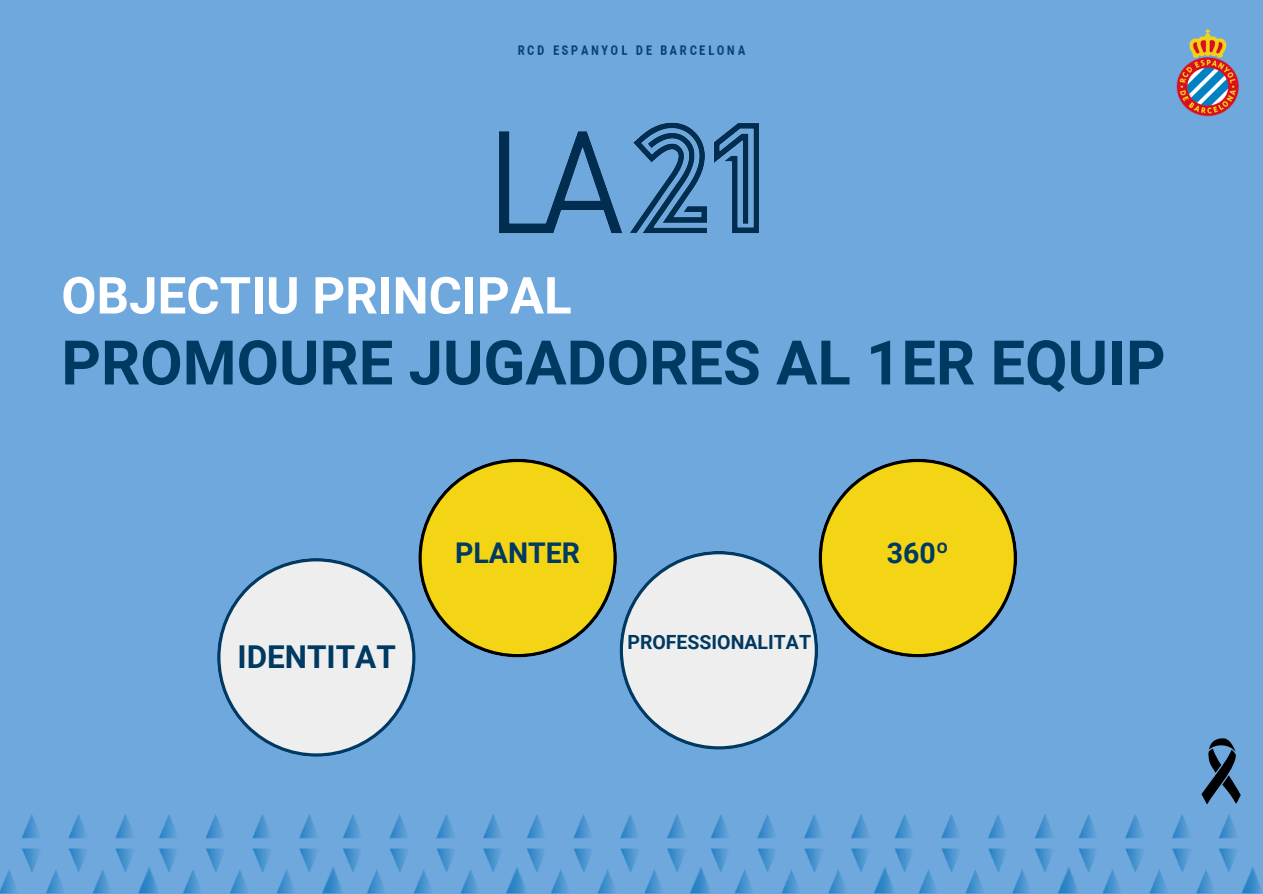
<style>
.page{position:relative;width:1263px;height:894px;background:#fff}
.page>*{position:absolute;margin:0;border:0;box-sizing:border-box;transform-origin:0 0}
.t1{font:700 61.5px "Roboto";color:#003961}
.t2{font:700 51px "Roboto";color:#fff}
.t3{font:700 31.5px "Roboto";color:#003961}
.t4{font:700 28.5px "Roboto";color:#003961}
.t5{font:700 19.5px "Roboto";color:#003961}
</style>
<div class="page">
<div style="left:0;top:0;width:1263px;height:893px;background:#6fa8dc"></div>
<img style="left:0;top:814px;width:1262px;height:79px">
<img style="left:1176px;top:65px;width:63px;height:52px">
<img style="left:518px;top:29px;width:711px;height:36px">
<img style="left:499px;top:122px;width:260px;height:112px">
<svg style="left:217px;top:458px;width:800px;height:298px"></svg>
<svg style="left:1201px;top:738px;width:40px;height:66px"></svg>
<h1 class="t2" style="left:61px;top:266px;width:512px">OBJECTIU PRINCIPAL</h1>
<h2 class="t1" style="left:61px;top:327px;width:1106px">PROMOURE JUGADORES AL 1ER EQUIP</h2>
<h3 class="t3" style="left:238px;top:638px;width:160px">IDENTITAT</h3>
<p class="t4" style="left:455px;top:536px;width:126px">PLANTER</p>
<h3 class="t5" style="left:627px;top:630px;width:185px">PROFESSIONALITAT</h3>
<p class="t4" style="left:887px;top:536px;width:64px">360º</p>
</div>
